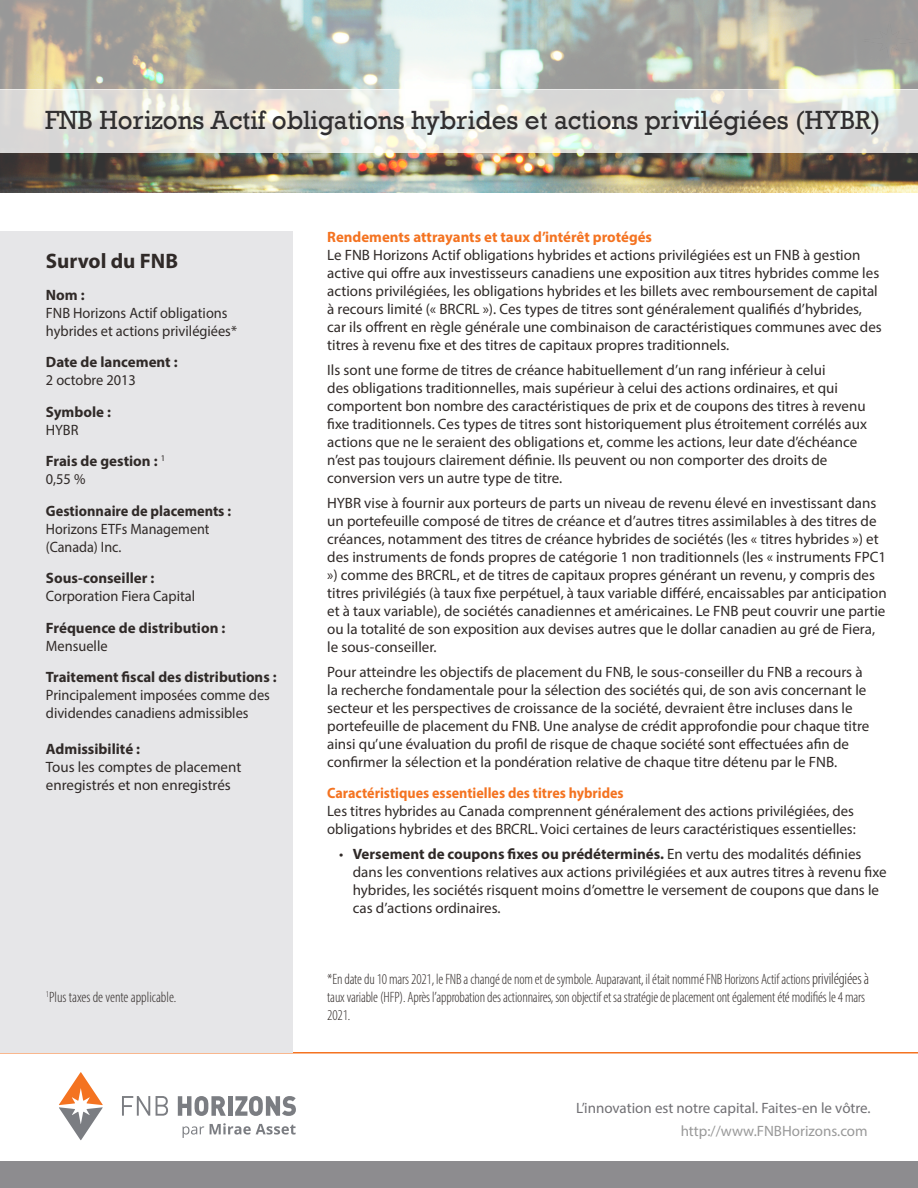
<style>
.page{position:relative;width:918px;height:1188px;background:#fff}
.page>*{position:absolute;margin:0;border:0;box-sizing:border-box;transform-origin:0 0}
.t1{font:27px "Rockwell";color:#312f30;scale:.96 1}
.ETF_Snapshot{font:700 21px "Myriad Pro";color:#302a28}
.Body_Paragraph{font:15px/18px "Myriad Pro";color:#302a28}
.Last_Bullet{font:15px/18px "Myriad Pro";color:#302a28}
.Last_Bullet-2{font:300 condensed 15px/18px "Myriad Pro";letter-spacing:-.01em;color:#302a28}
.Snapshot_body{font:15px/18px "Myriad Pro";color:#302a28;scale:.96 1}
.Snapshot_sub-head{font:700 15px "Myriad Pro";color:#302a28}
.Snapshot_sub-head-2{font:15px/18px "Myriad Pro";color:#302a28;scale:.96 1}
.Snapshot_body-2{font:15px/18px "Myriad Pro";color:#302a28}
.t2{font:700 15px "Myriad Pro";color:#f47321;scale:.94 1}
.t3{font:15px "Myriad Pro";color:#717074}
.t4{font:700 15px "Myriad Pro";color:#f47321}
.Snapshot_body-3{font:15px/18px "Myriad Pro";color:#302a28;scale:.94 1}
.Snapshot_body-4{font:300 condensed 15px "Myriad Pro";color:#302a28}
.t5{font:15px "Myriad Pro";color:#999}
.Snapshot_sub-head-3{font:700 15px "Myriad Pro";color:#302a28;scale:.96 1}
.s1{font-weight:700}
.s2{font-size:16.5px}
</style>
<div class="page">
<div style="left:0;top:1161px;width:918px;height:27px;background:#8d8c8f"></div>
<img style="left:0;top:153px;width:918px;height:39px">
<svg style="left:0;top:0;width:918px;height:89px;background:#b5b8b0"></svg>
<svg style="left:0;top:89px;width:918px;height:64px;background:#e3e4de"></svg>
<hr style="left:0;top:1052px;width:918px;height:2px;background:#f47321">
<div style="left:0;top:231px;width:293px;height:821px;background:#e6e6e8"></div>
<svg style="left:210px;top:1123px;width:86px;height:12px"></svg>
<svg style="left:59px;top:1072px;width:44px;height:69px"></svg>
<svg style="left:178px;top:1096px;width:48px;height:20px"></svg>
<div style="left:228px;top:1096px;width:5px;height:20px;background:#7b7d82"></div>
<svg style="left:235px;top:1096px;width:61px;height:20px"></svg>
<svg style="left:122px;top:1096px;width:28px;height:20px"></svg>
<svg style="left:156px;top:1096px;width:12px;height:20px"></svg>
<svg style="left:183px;top:1126px;width:21px;height:12px"></svg>
<p class="t1" style="left:45px;top:105px;width:872px">FNB Horizons Actif obligations hybrides et actions privilégiées (HYBR)</p>
<p class="ETF_Snapshot" style="left:46px;top:248px;width:134px">Survol du FNB</p>
<p class="Snapshot_sub-head" style="left:46px;top:285px;width:40px">Nom :</p>
<p class="Snapshot_body" style="left:46px;top:304px;width:201px">FNB Horizons Actif obligations hybrides et actions privilégiées*</p>
<p class="Snapshot_sub-head" style="left:46px;top:353px;width:133px">Date de lancement :</p>
<p class="Snapshot_body" style="left:46px;top:371px;width:95px">2 octobre 2013</p>
<p class="Snapshot_sub-head" style="left:46px;top:402px;width:67px">Symbole :</p>
<p class="Snapshot_body" style="left:46px;top:421px;width:35px">HYBR</p>
<p class="Snapshot_sub-head" style="left:46px;top:452px;width:121px">Frais de gestion : <sup>1</sup></p>
<p class="Snapshot_body" style="left:46px;top:470px;width:43px">0,55 %</p>
<p class="Snapshot_sub-head-3" style="left:46px;top:501px;width:194px">Gestionnaire de placements :</p>
<p class="Snapshot_body-3" style="left:46px;top:520px;width:176px">Horizons ETFs Management (Canada) Inc.</p>
<p class="Snapshot_sub-head" style="left:46px;top:569px;width:110px">Sous-conseiller :</p>
<p class="Snapshot_body" style="left:46px;top:587px;width:157px">Corporation Fiera Capital</p>
<p class="Snapshot_sub-head" style="left:46px;top:618px;width:181px">Fréquence de distribution :</p>
<p class="Snapshot_body" style="left:46px;top:637px;width:66px">Mensuelle</p>
<p class="Snapshot_sub-head-2" style="left:46px;top:668px;width:242px"><span class="s1">Traitement fiscal des distributions :<br></span>Principalement imposées comme des dividendes canadiens admissibles</p>
<p class="Snapshot_sub-head" style="left:46px;top:740px;width:96px">Admissibilité :</p>
<p class="Snapshot_body-2" style="left:46px;top:758px;width:197px">Tous les comptes de placement enregistrés et non enregistrés</p>
<p class="Snapshot_body-4" style="left:46px;top:988px;width:132px"><sup>1</sup>Plus taxes de vente applicable.</p>
<p class="t4" style="left:327px;top:227px;width:326px">Rendements attrayants et taux d’intérêt protégés</p>
<p class="Body_Paragraph" style="left:327px;top:246px;width:556px">Le FNB Horizons Actif obligations hybrides et actions privilégiées est un FNB à gestion active qui offre aux investisseurs canadiens une exposition aux titres hybrides comme les actions privilégiées, les obligations hybrides et les billets avec remboursement de capital à recours limité (« BRCRL »). Ces types de titres sont généralement qualifiés d’hybrides, car ils offrent en règle générale une combinaison de caractéristiques communes avec des titres à revenu fixe et des titres de capitaux propres traditionnels.</p>
<p class="Body_Paragraph" style="left:327px;top:361px;width:541px">Ils sont une forme de titres de créance habituellement d’un rang inférieur à celui<br>des obligations traditionnelles, mais supérieur à celui des actions ordinaires, et qui comportent bon nombre des caractéristiques de prix et de coupons des titres à revenu fixe traditionnels. Ces types de titres sont historiquement plus étroitement corrélés aux actions que ne le seraient des obligations et, comme les actions, leur date d’échéance n’est pas toujours clairement définie. Ils peuvent ou non comporter des droits de conversion vers un autre type de titre.</p>
<p class="Body_Paragraph" style="left:327px;top:493px;width:561px">HYBR vise à fournir aux porteurs de parts un niveau de revenu élevé en investissant dans un portefeuille composé de titres de créance et d’autres titres assimilables à des titres de créances, notamment des titres de créance hybrides de sociétés (les « titres hybrides ») et des instruments de fonds propres de catégorie 1 non traditionnels (les « instruments FPC1 ») comme des BRCRL, et de titres de capitaux propres générant un revenu, y compris des titres privilégiés (à taux fixe perpétuel, à taux variable différé, encaissables par anticipation et à taux variable), de sociétés canadiennes et américaines. Le FNB peut couvrir une partie ou la totalité de son exposition aux devises autres que le dollar canadien au gré de Fiera, le sous-conseiller.</p>
<p class="Body_Paragraph" style="left:327px;top:662px;width:544px">Pour atteindre les objectifs de placement du FNB, le sous-conseiller du FNB a recours à la recherche fondamentale pour la sélection des sociétés qui, de son avis concernant le secteur et les perspectives de croissance de la société, devraient être incluses dans le portefeuille de placement du FNB. Une analyse de crédit approfondie pour chaque titre ainsi qu’une évaluation du profil de risque de chaque société sont effectuées afin de confirmer la sélection et la pondération relative de chaque titre détenu par le FNB.</p>
<p class="t2" style="left:327px;top:783px;width:317px">Caractéristiques essentielles des titres hybrides</p>
<p class="Last_Bullet" style="left:327px;top:802px;width:530px">Les titres hybrides au Canada comprennent généralement des actions privilégiées, des obligations hybrides et des BRCRL. Voici certaines de leurs caractéristiques essentielles:</p>
<p class="Last_Bullet" style="left:353px;top:844px;width:535px;text-indent:-14px">• <span class="s1">Versement de coupons fixes ou prédéterminés.</span> En vertu des modalités définies dans les conventions relatives aux actions privilégiées et aux autres titres à revenu fixe hybrides, les sociétés risquent moins d’omettre le versement de coupons que dans le cas d’actions ordinaires.</p>
<p class="Last_Bullet-2" style="left:327px;top:970px;width:543px">*En date du 10 mars 2021, le FNB a changé de nom et de symbole. Auparavant, il était nommé FNB Horizons Actif actions <span class="s2">privilégiées à </span>taux variable (HFP). Après l’approbation des actionnaires, son objectif et sa stratégie de placement ont également été modifiés le 4 mars<br>2021.</p>
<p class="t3" style="left:576px;top:1098px;width:296px">L’innovation est notre capital. Faites-en le vôtre.</p>
<p class="t5" style="left:681px;top:1121px;width:189px">http://www.FNBHorizons.com</p>
</div>
